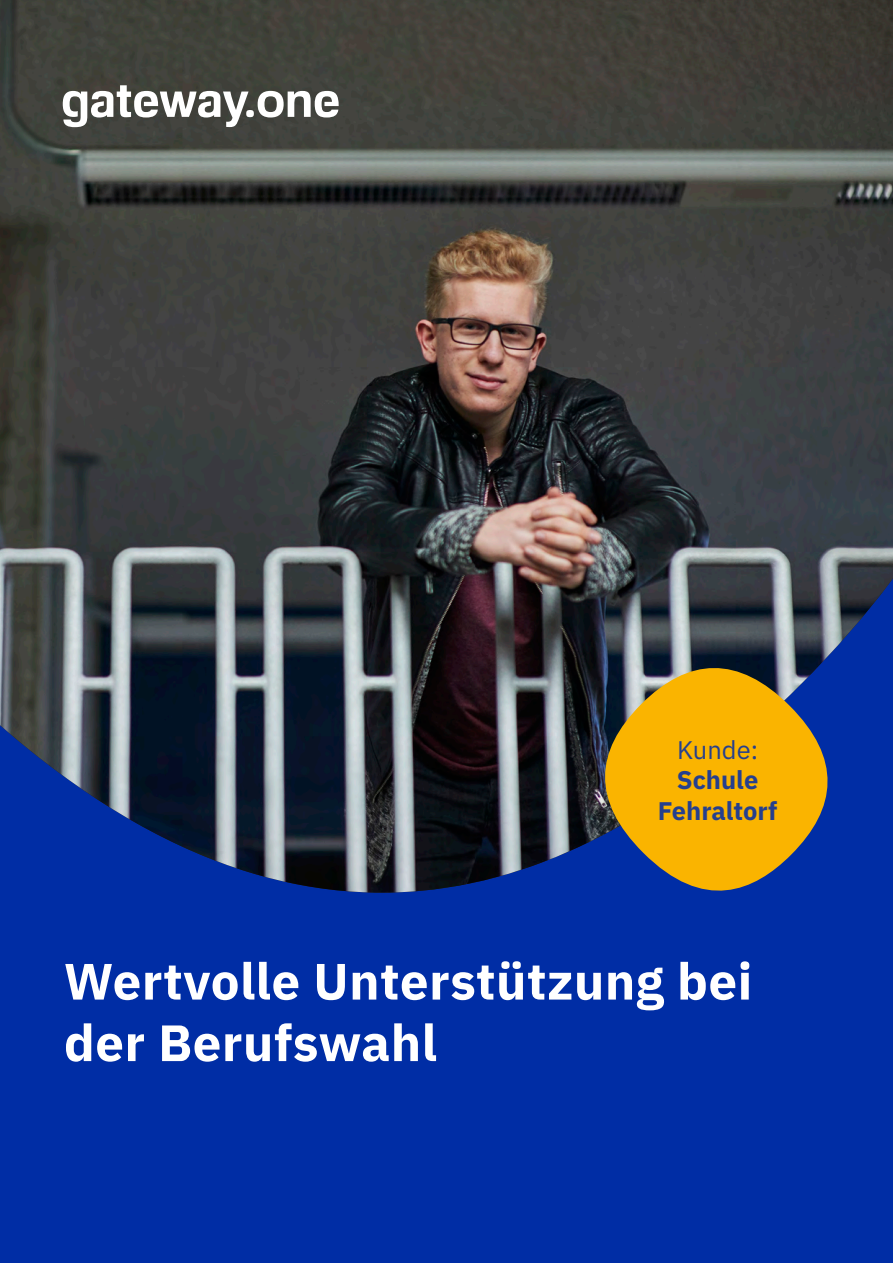
<style>
.page{position:relative;width:893px;height:1263px;background:#002da5}
.page>*{position:absolute;margin:0;border:0;box-sizing:border-box;transform-origin:0 0}
.t1{font:700 51px/61.5px "IBM Plex Sans";letter-spacing:.01em;color:#fff}
.t2{font:700 25.5px/30.6px "IBM Plex Sans";color:#253f8e;text-align:center}
.t3{font:25.5px "IBM Plex Sans";color:#253f8e}
</style>
<div class="page">
<img style="left:0;top:0;width:893px;height:893px">
<svg style="left:605px;top:668px;width:223px;height:223px;fill:#fab400"></svg>
<svg style="left:63px;top:85px;width:186px;height:42px;background:#898a86"></svg>
<svg style="left:258px;top:91px;width:81px;height:26px;background:#acadaa"></svg>
<div style="left:246px;top:110px;width:8px;height:7px;background:#fff;border-radius:50%"></div>
<p class="t3" style="left:677px;top:730px;width:83px">Kunde:</p>
<p class="t2" style="left:658px;top:763px;width:121px">Schule<br>Fehraltorf</p>
<p class="t1" style="left:64px;top:946px;width:690px">Wertvolle Unterstützung bei der Berufswahl</p>
</div>
